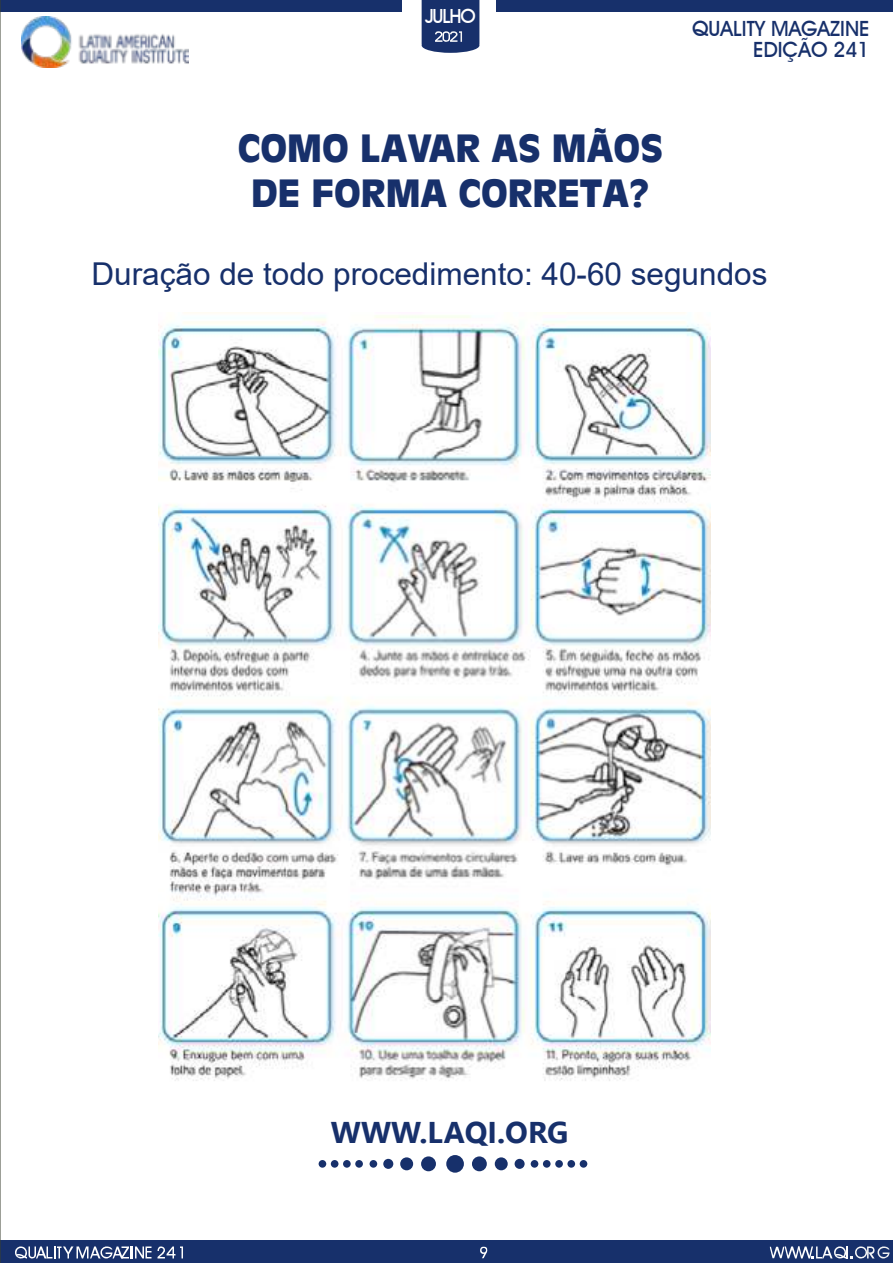
<style>
.page{position:relative;width:893px;height:1263px;background:#fff}
.page>*{position:absolute;margin:0;border:0;box-sizing:border-box;transform-origin:0 0}
.t1{font:900 37.5px/45px "Olivia Antique";color:#17306b;text-align:center}
.t2{font:31.5px "Arial";color:#17306b}
.t3{font:700 30px "Nirmala UI";color:#17306b}
.t4{font:500 21px/21px "Avant Garde IT Cby BT";color:#17306b;text-align:right}
.t5{font:500 19.5px "Avant Garde IT Cby BT";letter-spacing:-.06em;color:#fff}
</style>
<div class="page">
<div style="left:3px;top:1240px;width:890px;height:23px;background:#17306b"></div>
<div style="left:0;top:1240px;width:112px;height:23px;background:#17306b"></div>
<svg style="left:480px;top:1246px;width:7px;height:12px"></svg>
<img style="left:22px;top:16px;width:167px;height:51px">
<img style="left:770px;top:1246px;width:42px;height:12px">
<svg style="left:812px;top:1246px;width:77px;height:12px"></svg>
<svg style="left:15px;top:1246px;width:136px;height:12px"></svg>
<svg style="left:158px;top:1246px;width:25px;height:12px"></svg>
<div style="left:2px;top:0;width:400px;height:11px;background:#17306b"></div>
<div style="left:496px;top:0;width:397px;height:11px;background:#17306b"></div>
<svg style="left:422px;top:0;width:57px;height:53px;background:#283f75"></svg>
<img style="left:0;top:0;width:1px;height:1263px">
<img style="left:159px;top:312px;width:552px;height:769px">
<div style="left:446px;top:1155px;width:18px;height:18px;background:#17306b;border-radius:50%"></div>
<div style="left:472px;top:1156px;width:15px;height:15px;background:#17306b;border-radius:50%"></div>
<div style="left:421px;top:1156px;width:15px;height:15px;background:#17306b;border-radius:50%"></div>
<div style="left:495px;top:1157px;width:13px;height:13px;background:#17306b;border-radius:50%"></div>
<div style="left:400px;top:1157px;width:13px;height:13px;background:#17306b;border-radius:50%"></div>
<div style="left:515px;top:1159px;width:10px;height:10px;background:#17306b;border-radius:50%"></div>
<div style="left:383px;top:1159px;width:10px;height:10px;background:#17306b;border-radius:50%"></div>
<div style="left:531px;top:1160px;width:7px;height:8px;background:#17306b;border-radius:50%"></div>
<div style="left:555px;top:1160px;width:8px;height:8px;background:#17306b;border-radius:50%"></div>
<div style="left:319px;top:1160px;width:7px;height:8px;background:#17306b;border-radius:50%"></div>
<div style="left:580px;top:1160px;width:7px;height:8px;background:#17306b;border-radius:50%"></div>
<div style="left:343px;top:1160px;width:8px;height:8px;background:#17306b;border-radius:50%"></div>
<div style="left:543px;top:1160px;width:8px;height:8px;background:#17306b;border-radius:50%"></div>
<div style="left:567px;top:1160px;width:8px;height:8px;background:#17306b;border-radius:50%"></div>
<div style="left:331px;top:1160px;width:7px;height:8px;background:#17306b;border-radius:50%"></div>
<div style="left:355px;top:1160px;width:8px;height:8px;background:#17306b;border-radius:50%"></div>
<div style="left:370px;top:1160px;width:7px;height:8px;background:#17306b;border-radius:50%"></div>
<p class="t5" style="left:425px;top:8px;width:52px">JULHO</p>
<p class="t1" style="left:238px;top:127px;width:426px">COMO LAVAR AS MÃOS<br>DE FORMA CORRETA?</p>
<p class="t4" style="left:692px;top:20px;width:179px">QUALITY MAGAZINE<br>EDIÇÃO 241</p>
<p class="t2" style="left:92px;top:263px;width:677px">Duração de todo procedimento: 40-60 segundos</p>
<p class="t3" style="left:331px;top:1122px;width:239px">WWW.LAQI.ORG</p>
</div>
